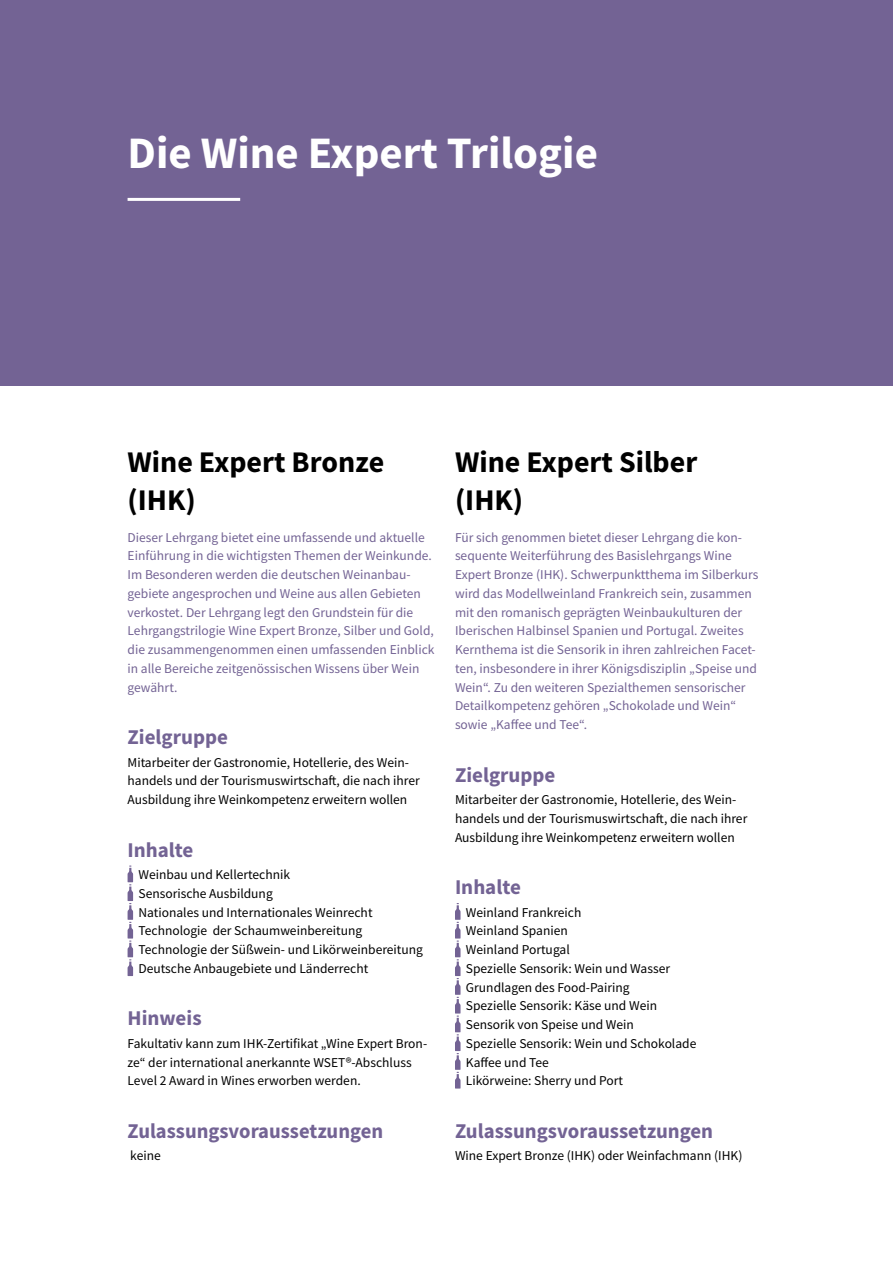
<style>
.page{position:relative;width:893px;height:1263px;background:#fff}
.page>*{position:absolute;margin:0;border:0;box-sizing:border-box;transform-origin:0 0}
.t1{font:700 45px "Source Sans Pro";color:#fff}
.t2{font:700 30px/37.5px "Source Sans Pro";color:#000}
.t3{font:700 21px "Source Sans Pro";color:#736394}
.t4{font:13.5px/18.8px "Source Sans Pro";color:#000}
.t5{font:13.5px/18.8px "Source Sans Pro";color:#736394}
</style>
<div class="page">
<div style="left:0;top:0;width:893px;height:386px;background:#736394"></div>
<hr style="left:128px;top:198px;width:112px;height:3px;background:#fff">
<svg style="left:128px;top:865px;width:5px;height:111px"></svg>
<svg style="left:455px;top:903px;width:5px;height:185px"></svg>
<h1 class="t1" style="left:128px;top:123px;width:472px">Die Wine Expert Trilogie</h1>
<h2 class="t2" style="left:128px;top:443px;width:258px">Wine Expert Bronze (IHK)</h2>
<p class="t5" style="left:128px;top:528px;width:309px">Dieser Lehrgang bietet eine umfassende und aktuelle Einführung in die wichtigsten Themen der Weinkunde.<br>Im Besonderen werden die deutschen Weinanbau&shy;gebiete angesprochen und Weine aus allen Gebieten verkostet. Der Lehrgang legt den Grundstein für die Lehrgangstrilogie Wine Expert Bronze, Silber und Gold, die zusammengenommen einen umfassenden Einblick in alle Bereiche zeitgenössischen Wissens über Wein gewährt.</p>
<h3 class="t3" style="left:128px;top:723px;width:102px">Zielgruppe</h3>
<p class="t4" style="left:128px;top:753px;width:294px">Mitarbeiter der Gastronomie, Hotellerie, des Wein&shy;handels und der Tourismuswirtschaft, die nach ihrer<br>Ausbildung ihre Weinkompetenz erweitern wollen</p>
<h3 class="t3" style="left:128px;top:835px;width:67px">Inhalte</h3>
<p class="t4" style="left:138px;top:865px;width:286px">Weinbau und Kellertechnik<br>Sensorische Ausbildung<br>Nationales und Internationales Weinrecht Technologie der Schaumweinbereitung Technologie der Süßwein- und Likörweinbereitung Deutsche Anbaugebiete und Länderrecht</p>
<h3 class="t3" style="left:128px;top:1004px;width:76px">Hinweis</h3>
<p class="t4" style="left:128px;top:1034px;width:301px">Fakultativ kann zum IHK-Zertifikat „Wine Expert Bron&shy;ze“ der international anerkannte WSET®--Abschluss<br>Level 2 Award in Wines erworben werden.</p>
<h3 class="t3" style="left:128px;top:1117px;width:257px">Zulassungsvoraussetzungen</h3>
<p class="t4" style="left:130px;top:1146px;width:32px">keine</p>
<h2 class="t2" style="left:455px;top:443px;width:244px">Wine Expert Silber (IHK)</h2>
<p class="t5" style="left:455px;top:528px;width:305px">Für sich genommen bietet dieser Lehrgang die kon&shy;sequente Weiterführung des Basislehrgangs Wine Expert Bronze (IHK). Schwerpunktthema im Silberkurs wird das Modellweinland Frankreich sein, zusammen mit den romanisch geprägten Weinbaukulturen der Iberischen Halbinsel Spanien und Portugal. Zweites Kernthema ist die Sensorik in ihren zahlreichen Facet&shy;ten, insbesondere in ihrer Königsdisziplin „Speise und Wein“. Zu den weiteren Spezialthemen sensorischer Detailkompetenz gehören „Schokolade und Wein“ sowie „Kaffee und Tee“.</p>
<h3 class="t3" style="left:455px;top:760px;width:102px">Zielgruppe</h3>
<p class="t4" style="left:455px;top:790px;width:294px">Mitarbeiter der Gastronomie, Hotellerie, des Wein&shy;handels und der Tourismuswirtschaft, die nach ihrer<br>Ausbildung ihre Weinkompetenz erweitern wollen</p>
<h3 class="t3" style="left:455px;top:873px;width:67px">Inhalte</h3>
<p class="t4" style="left:466px;top:903px;width:232px">Weinland Frankreich<br>Weinland Spanien<br>Weinland Portugal<br>Spezielle Sensorik: Wein und Wasser<br>Grundlagen des Food-Pairing<br>Spezielle Sensorik: Käse und Wein<br>Sensorik von Speise und Wein<br>Spezielle Sensorik: Wein und Schokolade<br>Kaffee und Tee<br>Likörweine: Sherry und Port</p>
<h3 class="t3" style="left:455px;top:1117px;width:260px">Zulassungsvoraussetzungen</h3>
<p class="t4" style="left:455px;top:1146px;width:289px">Wine Expert Bronze (IHK) oder Weinfachmann (IHK)</p>
</div>
